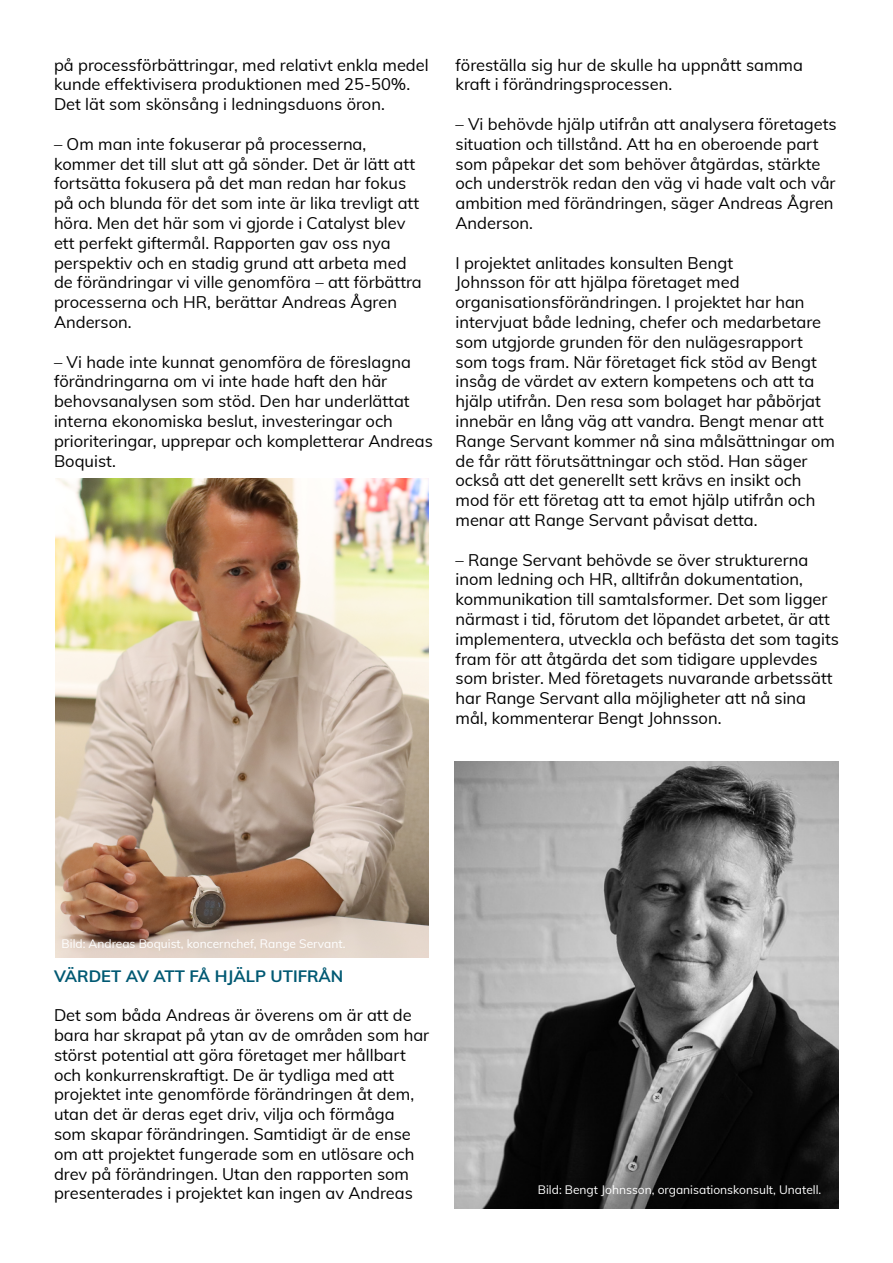
<style>
.page{position:relative;width:893px;height:1263px;background:#fff}
.page>*{position:absolute;margin:0;border:0;box-sizing:border-box;transform-origin:0 0}
.t1{font:16.5px/19.8px "Muli";color:#000}
.t2{font:700 16.5px "Muli";color:#005973}
.t3{font:12px "Muli";color:#fff}
</style>
<div class="page">
<img style="left:55px;top:478px;width:374px;height:480px">
<img style="left:455px;top:761px;width:384px;height:448px">
<p class="t1" style="left:54px;top:54px;width:376px">på processförbättringar, med relativt enkla medel kunde effektivisera produktionen med 25-50%.<br>Det lät som skönsång i ledningsduons öron.</p>
<p class="t1" style="left:54px;top:133px;width:369px">– Om man inte fokuserar på processerna, kommer det till slut att gå sönder. Det är lätt att fortsätta fokusera på det man redan har fokus på och blunda för det som inte är lika trevligt att höra. Men det här som vi gjorde i Catalyst blev ett perfekt giftermål. Rapporten gav oss nya perspektiv och en stadig grund att arbeta med de förändringar vi ville genomföra – att förbättra processerna och HR, berättar Andreas Ågren Anderson.</p>
<p class="t1" style="left:54px;top:351px;width:380px">– Vi hade inte kunnat genomföra de föreslagna förändringarna om vi inte hade haft den här behovsanalysen som stöd. Den har underlättat interna ekonomiska beslut, investeringar och prioriteringar, upprepar och kompletterar Andreas Boquist.</p>
<p class="t1" style="left:455px;top:54px;width:349px">föreställa sig hur de skulle ha uppnått samma kraft i förändringsprocessen.</p>
<p class="t1" style="left:455px;top:113px;width:383px">– Vi behövde hjälp utifrån att analysera företagets situation och tillstånd. Att ha en oberoende part som påpekar det som behöver åtgärdas, stärkte och underströk redan den väg vi hade valt och vår ambition med förändringen, säger Andreas Ågren Anderson.</p>
<p class="t1" style="left:455px;top:252px;width:381px">I projektet anlitades konsulten Bengt<br>Johnsson för att hjälpa företaget med organisationsförändringen. I projektet har han intervjuat både ledning, chefer och medarbetare som utgjorde grunden för den nulägesrapport som togs fram. När företaget fick stöd av Bengt insåg de värdet av extern kompetens och att ta hjälp utifrån. Den resa som bolaget har påbörjat innebär en lång väg att vandra. Bengt menar att Range Servant kommer nå sina målsättningar om de får rätt förutsättningar och stöd. Han säger också att det generellt sett krävs en insikt och mod för ett företag att ta emot hjälp utifrån och menar att Range Servant påvisat detta.</p>
<p class="t1" style="left:455px;top:549px;width:385px">– Range Servant behövde se över strukturerna inom ledning och HR, alltifrån dokumentation, kommunikation till samtalsformer. Det som ligger närmast i tid, förutom det löpandet arbetet, är att implementera, utveckla och befästa det som tagits fram för att åtgärda det som tidigare upplevdes som brister. Med företagets nuvarande arbetssätt har Range Servant alla möjligheter att nå sina mål, kommenterar Bengt Johnsson.</p>
<p class="t3" style="left:62px;top:934px;width:285px">Bild: Andreas Boquist, koncernchef, Range Servant.</p>
<p class="t2" style="left:54px;top:963px;width:291px">VÄRDET AV ATT FÅ HJÄLP UTIFRÅN</p>
<p class="t1" style="left:54px;top:1004px;width:377px">Det som båda Andreas är överens om är att de bara har skrapat på ytan av de områden som har störst potential att göra företaget mer hållbart och konkurrenskraftigt. De är tydliga med att projektet inte genomförde förändringen åt dem, utan det är deras eget driv, vilja och förmåga som skapar förändringen. Samtidigt är de ense om att projektet fungerade som en utlösare och drev på förändringen. Utan den rapporten som presenterades i projektet kan ingen av Andreas</p>
<p class="t3" style="left:538px;top:1181px;width:285px">Bild: Bengt Johnsson, organisationskonsult, Unatell.</p>
</div>
